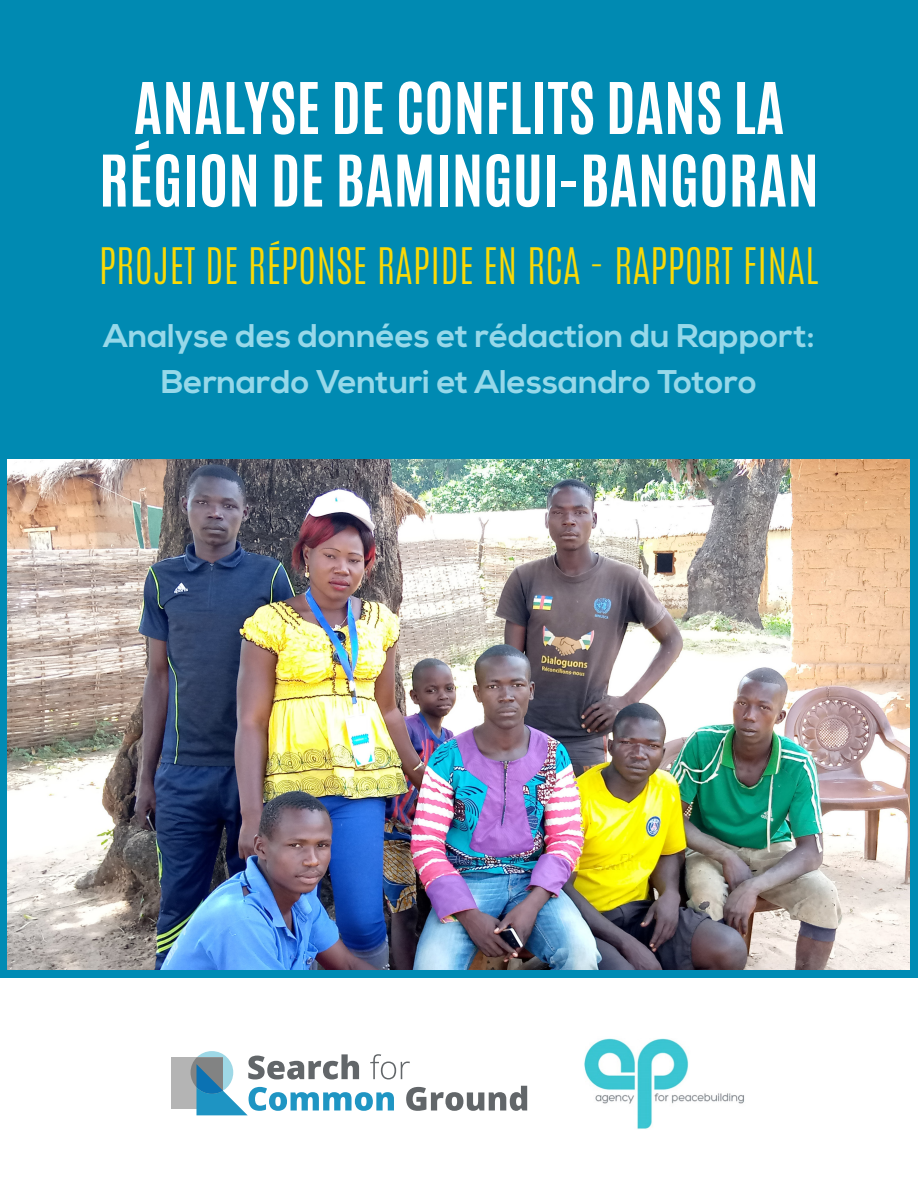
<style>
.page{position:relative;width:918px;height:1188px;background:#fff}
.page>*{position:absolute;margin:0;border:0;box-sizing:border-box;transform-origin:0 0}
.t1{font:700 60.45px "Antonio";color:#fff}
.t2{font:300 42px "Antonio";color:#fad906}
.t3{font:700 32.85px "Nexa";color:#96d8e9}
</style>
<div class="page">
<img style="left:7px;top:458px;width:903px;height:512px">
<div style="left:0;top:458px;width:6px;height:520px;background:#008bb4"></div>
<div style="left:910px;top:0;width:8px;height:978px;background:#008bb4"></div>
<div style="left:0;top:970px;width:910px;height:8px;background:#008bb4"></div>
<img style="left:584px;top:1038px;width:160px;height:91px">
<div style="left:191px;top:1051px;width:42px;height:43px;background:#9ed8e6;border-radius:50%"></div>
<div style="left:172px;top:1057px;width:51px;height:51px;background:#b4b4b4"></div>
<svg style="left:191px;top:1054px;width:336px;height:61px"></svg>
<div style="left:0;top:0;width:918px;height:458px;background:#008ab2"></div>
<p class="t1" style="left:133px;top:62px;width:653px">ANALYSE DE CONFLITS DANS LA</p>
<p class="t1" style="left:99px;top:135px;width:721px">RÉGION DE BAMINGUI-BANGORAN</p>
<p class="t2" style="left:99px;top:236px;width:721px">PROJET DE RÉPONSE RAPIDE EN RCA - RAPPORT FINAL</p>
<p class="t3" style="left:103px;top:316px;width:713px">Analyse des données et rédaction du Rapport:</p>
<p class="t3" style="left:161px;top:363px;width:597px">Bernardo Venturi et Alessandro Totoro</p>
</div>
